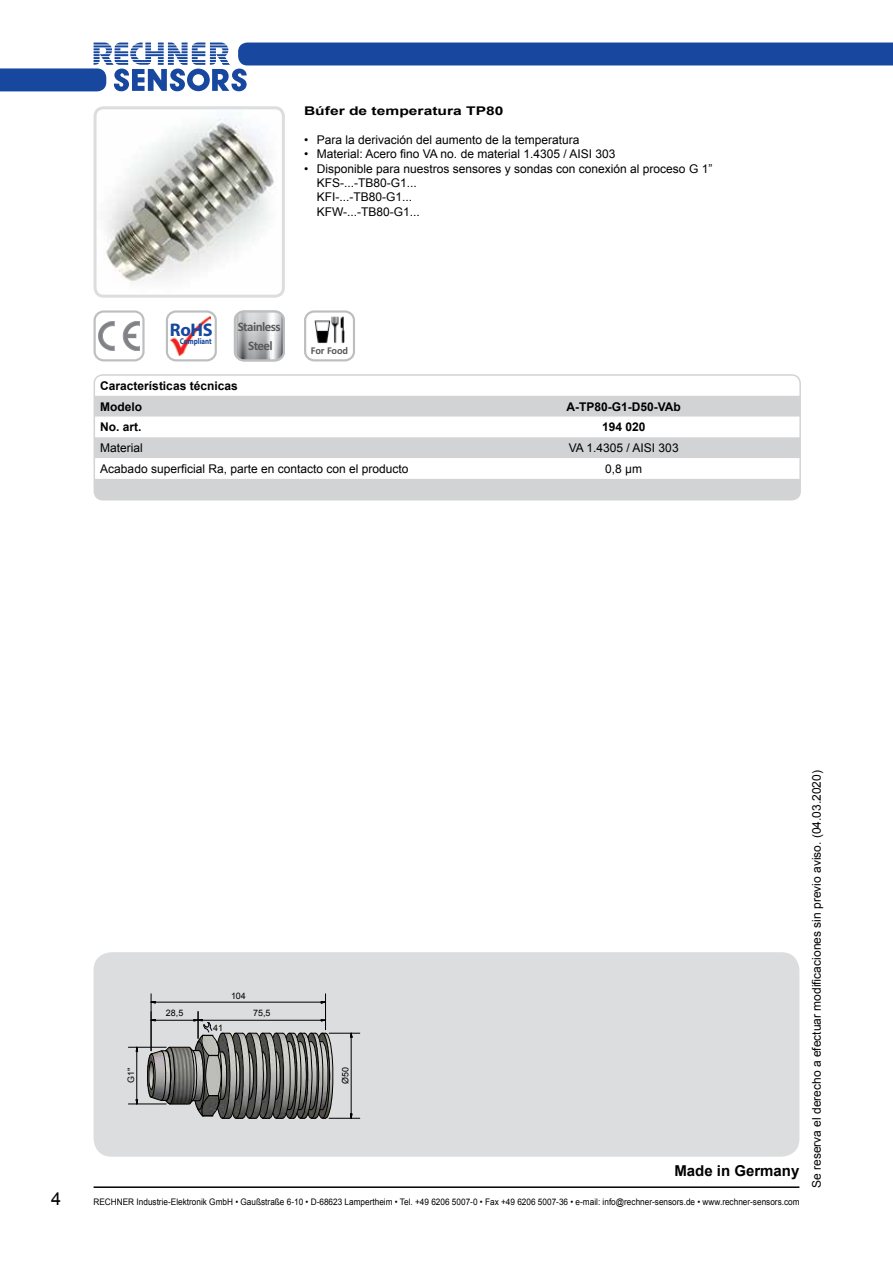
<style>
.page{position:relative;width:893px;height:1263px;background:#fff}
.page>*{position:absolute;margin:0;border:0;box-sizing:border-box;transform-origin:0 0}
.t1{font:700 18.3px "Myriad Pro";color:#17479e}
.t2{font:18px "Arial";color:#000}
.t3{font:700 15px "Arial";color:#000}
.t4{font:700 13.05px/18.1px "Calibri";letter-spacing:-.045em;color:#58595b;text-align:center}
.t5{font:12px/14.4px "Arial";color:#000}
.t6{font:700 12px/20.7px "Arial";color:#000}
.t7{font:700 12px "Arial";color:#000;scale:1.3 1}
.t8{font:700 10.5px "Calibri";letter-spacing:-.02em;color:#58595b}
.t9{font:9px "Arial";color:#000;scale:.91 1}
.t10{font:8.85px "Arial";letter-spacing:-.015em;color:#000}
.t11{font:700 8.4px "Myriad Pro";color:#17479e;scale:.82 1}
</style>
<div class="page">
<svg style="left:0;top:43px;width:893px;height:48px"></svg>
<hr style="left:94px;top:1186px;width:705px;height:2px;background:#000">
<div style="left:94px;top:952px;width:705px;height:205px;background:#dcddde;border-radius:18px"></div>
<img style="left:98px;top:110px;width:183px;height:184px">
<div style="left:94px;top:106px;width:191px;height:192px;border:3px solid #dcddde;border-radius:9px"></div>
<div style="left:94px;top:310px;width:51px;height:51px;border:2px solid #bcbec0;border-radius:9px"></div>
<svg style="left:98px;top:321px;width:42px;height:30px"></svg>
<div style="left:166px;top:310px;width:51px;height:51px;border:2px solid #bcbec0;border-radius:9px"></div>
<img style="left:171px;top:316px;width:39px;height:40px">
<svg style="left:234px;top:310px;width:51px;height:51px;background:#bfc0c2"></svg>
<div style="left:304px;top:310px;width:51px;height:51px;border:2px solid #bcbec0;border-radius:9px"></div>
<img style="left:314px;top:316px;width:31px;height:28px">
<hr style="left:155px;top:1002px;width:166px;height:1px;background:#000">
<hr style="left:325px;top:994px;width:1px;height:36px;background:#000">
<hr style="left:151px;top:994px;width:1px;height:57px;background:#000">
<hr style="left:137px;top:1051px;width:1px;height:48px;background:#000">
<hr style="left:128px;top:1047px;width:38px;height:1px;background:#000">
<hr style="left:128px;top:1104px;width:38px;height:1px;background:#000">
<hr style="left:351px;top:1037px;width:1px;height:77px;background:#000">
<hr style="left:329px;top:1118px;width:31px;height:1px;background:#000">
<hr style="left:329px;top:1033px;width:31px;height:1px;background:#000">
<svg style="left:147px;top:1011px;width:186px;height:108px"></svg>
<svg style="left:94px;top:396px;width:706px;height:104px;fill:#d1d3d4"></svg>
<div style="left:94px;top:374px;width:707px;height:126px;border:2px solid #d1d3d4;border-radius:9px"></div>
<p class="t7" style="left:304px;top:103px;width:155px">Búfer de temperatura TP80</p>
<p class="t5" style="left:304px;top:133px;width:277px">• Para la derivación del aumento de la temperatura</p>
<p class="t5" style="left:304px;top:147px;width:313px">• Material: Acero fino VA no. de material 1.4305 / AISI 303</p>
<p class="t5" style="left:317px;top:161px;width:397px;text-indent:-13px">• Disponible para nuestros sensores y sondas con conexión al proceso G 1” KFS-...-TB80-G1...<br>KFI-...-TB80-G1...<br>KFW-...-TB80-G1...</p>
<h1 class="t1" style="left:170px;top:318px;width:44px">RoHS</h1>
<p class="t4" style="left:238px;top:318px;width:44px">Stainless<br>Steel</p>
<p class="t11" style="left:180px;top:335px;width:41px">Compliant</p>
<p class="t6" style="left:100px;top:376px;width:139px">Características técnicas<br>Modelo</p>
<p class="t8" style="left:311px;top:343px;width:39px">For Food</p>
<p class="t6" style="left:566px;top:396px;width:116px">A-TP80-G1-D50-VAb</p>
<p class="t6" style="left:100px;top:417px;width:43px">No. art.</p>
<p class="t6" style="left:602px;top:417px;width:45px">194 020</p>
<p class="t5" style="left:100px;top:441px;width:44px">Material</p>
<p class="t5" style="left:569px;top:441px;width:111px">VA 1.4305 / AISI 303</p>
<p class="t5" style="left:100px;top:462px;width:310px">Acabado superficial Ra, parte en contacto con el producto</p>
<p class="t5" style="left:605px;top:462px;width:38px">0,8 µm</p>
<p class="t10" style="left:166px;top:1007px;width:19px">28,5</p>
<p class="t10" style="left:213px;top:1022px;width:12px">41</p>
<p class="t10" style="left:231px;top:990px;width:16px">104</p>
<p class="t10" style="left:253px;top:1007px;width:19px">75,5</p>
<p class="t10" style="left:125px;top:1083px;width:17px;rotate:-90deg">G1"</p>
<p class="t10" style="left:340px;top:1084px;width:18px;rotate:-90deg">Ø50</p>
<p class="t3" style="left:674px;top:1161px;width:127px">Made in Germany</p>
<h2 class="t2" style="left:51px;top:1187px;width:12px">4</h2>
<p class="t9" style="left:94px;top:1196px;width:777px">RECHNER Industrie-Elektronik GmbH • Gaußstraße 6-10 • D-68623 Lampertheim • Tel. +49 6206 5007-0 • Fax +49 6206 5007-36 • e-mail: info@rechner-sensors.de • www.rechner-sensors.com</p>
<p class="t5" style="left:809px;top:1188px;width:419px;rotate:-90deg">Se reserva el derecho a efectuar modificaciones sin previo aviso. (04.03.2020)</p>
</div>
